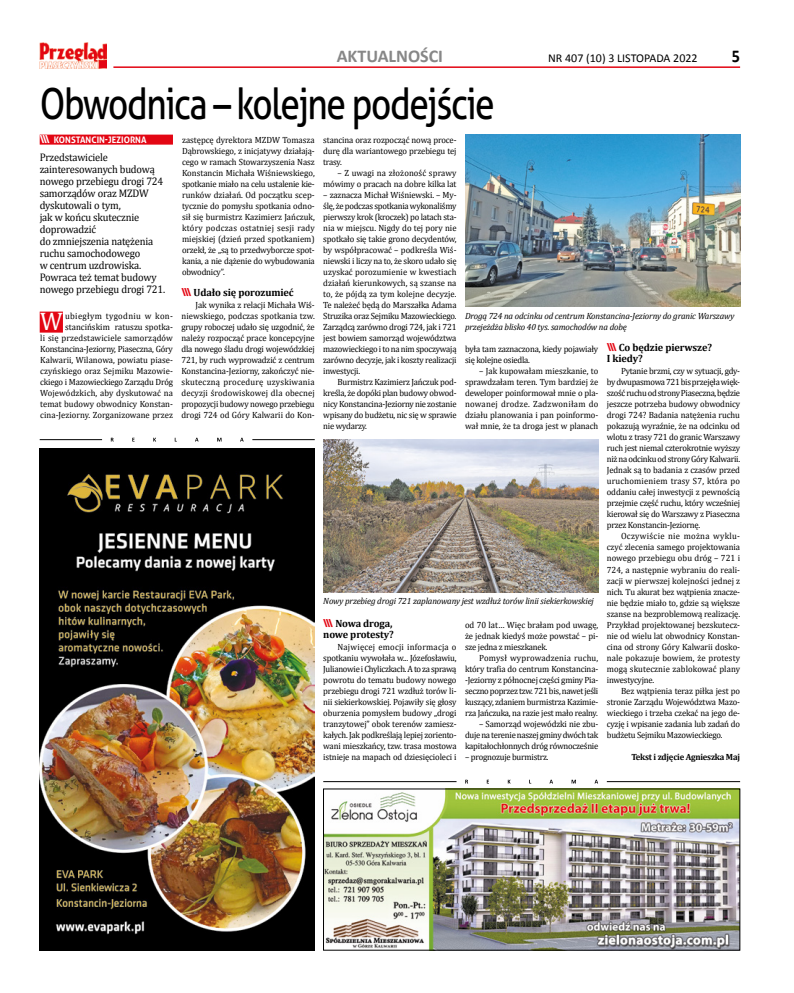
<style>
.page{position:relative;width:794px;height:993px;background:#fff}
.page>*{position:absolute;margin:0;border:0;box-sizing:border-box;transform-origin:0 0}
.t1{font:43px "Aller";letter-spacing:-.04em;color:#000;scale:.82 1}
.t2{font:25.5px "Cambria";color:#fff;scale:.96 1}
.t3{font:700 18px "Calibri";color:#878787}
.t4{font:700 18px "Calibri";color:#000;scale:.9 1}
.t5{font:12px "Calibri";color:#000}
.t6{font:11px/12px "Cambria";letter-spacing:-.015em;color:#000;scale:.95 1}
.t7{font:700 10.5px/11px "Cambria";letter-spacing:-.01em;color:#000}
.t8{font:9px/11px "Cambria";letter-spacing:-.02em;color:#000;text-align:justify;scale:.96 1}
.t9{font:9px/11px "Cambria";letter-spacing:.005em;color:#000;text-align:right;scale:.96 1}
.t10{font:italic 9px/11px "Cambria";letter-spacing:-.015em;color:#000}
.t11{font:700 9px "Cambria";letter-spacing:-.025em;color:#000;scale:.96 1}
.t12{font:700 9px "Aller";color:#fff;scale:.96 1}
.s1{font-size:11px}
.s2{font-family:"Aller";font-size:11px;color:#e30613}
</style>
<div class="page">
<hr style="left:113px;top:66px;width:627px;height:2px;background:#e30613">
<img style="left:40px;top:42px;width:67px;height:26px">
<img style="left:325px;top:790px;width:413px;height:158px">
<div style="left:40px;top:134px;width:133px;height:10px;background:#e30613"></div>
<div style="left:40px;top:311px;width:23px;height:21px;background:#e30613"></div>
<img style="left:465px;top:135px;width:275px;height:171px">
<img style="left:40px;top:448px;width:275px;height:502px">
<hr style="left:40px;top:439px;width:62px;height:1px;background:#000">
<hr style="left:252px;top:439px;width:63px;height:1px;background:#000">
<svg style="left:111px;top:437px;width:133px;height:4px"></svg>
<img style="left:323px;top:439px;width:275px;height:153px">
<hr style="left:323px;top:781px;width:133px;height:1px;background:#000">
<hr style="left:607px;top:781px;width:133px;height:1px;background:#000">
<svg style="left:465px;top:779px;width:133px;height:4px"></svg>
<h3 class="t3" style="left:337px;top:45px;width:108px">AKTUALNOŚCI</h3>
<h3 class="t5" style="left:548px;top:51px;width:151px">NR 407 (10) 3 LISTOPADA 2022</h3>
<h3 class="t4" style="left:731px;top:45px;width:11px">5</h3>
<h1 class="t1" style="left:40px;top:78px;width:556px">Obwodnica – kolejne podejście</h1>
<p class="t12" style="left:40px;top:134px;width:113px"><span class="s1">\\\</span> KONSTANCIN-JEZIORNA</p>
<p class="t6" style="left:40px;top:151px;width:134px">Przedstawiciele zainteresowanych budową nowego przebiegu drogi 724 samorządów oraz MZDW dyskutowali o tym,<br>jak w końcu skutecznie doprowadzić<br>do zmniejszenia natężenia ruchu samochodowego<br>w centrum uzdrowiska.<br>Powraca też temat budowy nowego przebiegu drogi 721.</p>
<h2 class="t2" style="left:40px;top:306px;width:25px">W</h2>
<p class="t9" style="left:40px;top:310px;width:140px">ubiegłym tygodniu w kon&shy;stancińskim ratuszu spotka-<br>li się przedstawiciele samorządów Konstancina-Jeziorny, Piaseczna, Góry Kalwarii, Wilanowa, powiatu piase&shy;czyńskiego oraz Sejmiku Mazowie&shy;ckiego i Mazowieckiego Zarządu Dróg Wojewódzkich, aby dyskutować na temat budowy obwodnicy Konstan&shy;cina-Jeziorny. Zorganizowane przez</p>
<p class="t8" style="left:182px;top:134px;width:140px">zastępcę dyrektora MZDW Tomasza Dąbrowskiego, z inicjatywy działają&shy;cego w ramach Stowarzyszenia Nasz Konstancin Michała Wiśniewskiego, spotkanie miało na celu ustalenie kie&shy;runków działań. Od początku scep&shy;tycznie do pomysłu spotkania odno&shy;sił się burmistrz Kazimierz Jańczuk, który podczas ostatniej sesji rady miejskiej (dzień przed spotkaniem) orzekł, że „są to przedwyborcze spot&shy;kania, a nie dążenie do wybudowania obwodnicy”.</p>
<p class="t7" style="left:181px;top:287px;width:114px"><span class="s2">\\\</span> Udało się porozumieć</p>
<p class="t8" style="left:181px;top:299px;width:140px;text-indent:14px">Jak wynika z relacji Michała Wiś&shy;niewskiego, podczas spotkania tzw. grupy roboczej udało się uzgodnić, że należy rozpocząć prace koncepcyjne dla nowego śladu drogi wojewódzkiej 721, by ruch wyprowadzić z centrum Konstancina-Jeziorny, zakończyć nie&shy;skuteczną procedurę uzyskiwania decyzji środowiskowej dla obecnej propozycji budowy nowego przebiegu drogi 724 od Góry Kalwarii do Kon-</p>
<p class="t8" style="left:323px;top:134px;width:140px">stancina oraz rozpocząć nową proce&shy;durę dla wariantowego przebiegu tej trasy.</p>
<p class="t8" style="left:323px;top:167px;width:140px;text-align:right">– Z uwagi na złożoność sprawy mówimy o pracach na dobre kilka lat</p>
<p class="t8" style="left:323px;top:189px;width:140px">– zaznacza Michał Wiśniewski. – My&shy;ślę, że podczas spotkania wykonaliśmy pierwszy krok (kroczek) po latach sta&shy;nia w miejscu. Nigdy do tej pory nie spotkało się takie grono decydentów, by współpracować – podkreśla Wiś&shy;niewski i liczy na to, że skoro udało się uzyskać porozumienie w kwestiach działań kierunkowych, są szanse na to, że pójdą za tym kolejne decyzje.<br>Te należeć będą do Marszałka Adama Struzika oraz Sejmiku Mazowieckiego.<br>Zarządcą zarówno drogi 724, jak i 721 jest bowiem samorząd województwa mazowieckiego i to na nim spoczywają zarówno decyzje, jak i koszty realizacji inwestycji.</p>
<p class="t8" style="left:323px;top:376px;width:140px;text-indent:14px">Burmistrz Kazimierz Jańczuk pod&shy;kreśla, że dopóki plan budowy obwod&shy;nicy Konstancina-Jeziorny nie zostanie wpisany do budżetu, nic się w sprawie nie wydarzy.</p>
<p class="t10" style="left:465px;top:310px;width:271px">Drogą 724 na odcinku od centrum Konstancina-Jeziorny do granic Warszawy przejeżdża blisko 40 tys. samochodów na dobę</p>
<p class="t7" style="left:607px;top:342px;width:107px"><span class="s2">\\\</span> Co będzie pierwsze?<br>I kiedy?</p>
<p class="t8" style="left:607px;top:365px;width:140px;text-indent:14px">Pytanie brzmi, czy w sytuacji, gdy&shy;by dwupasmowa 721 bis przejęła więk&shy;szość ruchu od strony Piaseczna, będzie jeszcze potrzeba budowy obwodnicy drogi 724? Badania natężenia ruchu pokazują wyraźnie, że na odcinku od wlotu z trasy 721 do granic Warszawy ruch jest niemal czterokrotnie wyższy niż na odcinku od strony Góry Kalwarii.<br>Jednak są to badania z czasów przed uruchomieniem trasy S7, która po oddaniu całej inwestycji z pewnością przejmie część ruchu, który wcześniej kierował się do Warszawy z Piaseczna przez Konstancin-Jeziornę.</p>
<p class="t8" style="left:607px;top:530px;width:140px;text-indent:14px">Oczywiście nie można wyklu&shy;czyć zlecenia samego projektowania nowego przebiegu obu dróg – 721 i 724, a następnie wybraniu do reali&shy;zacji w pierwszej kolejności jednej z nich. Tu akurat bez wątpienia znacze&shy;nie będzie miało to, gdzie są większe szanse na bezproblemową realizację.<br>Przykład projektowanej bezskutecz&shy;nie od wielu lat obwodnicy Konstan&shy;cina od strony Góry Kalwarii dosko&shy;nale pokazuje bowiem, że protesty mogą skutecznie zablokować plany inwestycyjne.</p>
<p class="t8" style="left:607px;top:684px;width:140px;text-indent:14px">Bez wątpienia teraz piłka jest po stronie Zarządu Województwa Mazo&shy;wieckiego i trzeba czekać na jego de&shy;cyzję i wpisanie zadania lub zadań do budżetu Sejmiku Mazowieckiego.</p>
<p class="t11" style="left:631px;top:750px;width:115px">Tekst i zdjęcie Agnieszka Maj</p>
<p class="t8" style="left:465px;top:343px;width:140px">była tam zaznaczona, kiedy pojawiały się kolejne osiedla.</p>
<p class="t8" style="left:465px;top:365px;width:140px;text-indent:14px">– Jak kupowałam mieszkanie, to sprawdzałam teren. Tym bardziej że deweloper poinformował mnie o pla&shy;nowanej drodze. Zadzwoniłam do działu planowania i pan poinformo&shy;wał mnie, że ta droga jest w planach</p>
<p class="t10" style="left:323px;top:595px;width:272px">Nowy przebieg drogi 721 zaplanowany jest wzdłuż torów linii siekierkowskiej</p>
<p class="t7" style="left:323px;top:617px;width:72px"><span class="s2">\\\</span> Nowa droga, nowe protesty?</p>
<p class="t8" style="left:323px;top:640px;width:140px;text-indent:14px">Najwięcej emocji informacja o spotkaniu wywołała w... Józefosławiu, Julianowie i Chyliczkach. A to za sprawą powrotu do tematu budowy nowego przebiegu drogi 721 wzdłuż torów li&shy;nii siekierkowskiej. Pojawiły się głosy oburzenia pomysłem budowy „drogi tranzytowej” obok terenów zamiesz&shy;kałych. Jak podkreślają lepiej zoriento&shy;wani mieszkańcy, tzw. trasa mostowa istnieje na mapach od dziesięcioleci i</p>
<p class="t8" style="left:465px;top:618px;width:140px">od 70 lat… Więc brałam pod uwagę, że jednak kiedyś może powstać – pi&shy;sze jedna z mieszkanek.</p>
<p class="t8" style="left:465px;top:651px;width:140px;text-indent:14px">Pomysł wyprowadzenia ruchu, który trafia do centrum Konstancina--Jeziorny z północnej części gminy Pia&shy;seczno poprzez tzw. 721 bis, nawet jeśli kuszący, zdaniem burmistrza Kazimie&shy;rza Jańczuka, na razie jest mało realny.</p>
<p class="t8" style="left:465px;top:717px;width:140px;text-indent:14px">– Samorząd wojewódzki nie zbu&shy;duje na terenie naszej gminy dwóch tak kapitałochłonnych dróg równocześnie</p>
<p class="t8" style="left:465px;top:750px;width:89px">– prognozuje burmistrz.</p>
</div>
